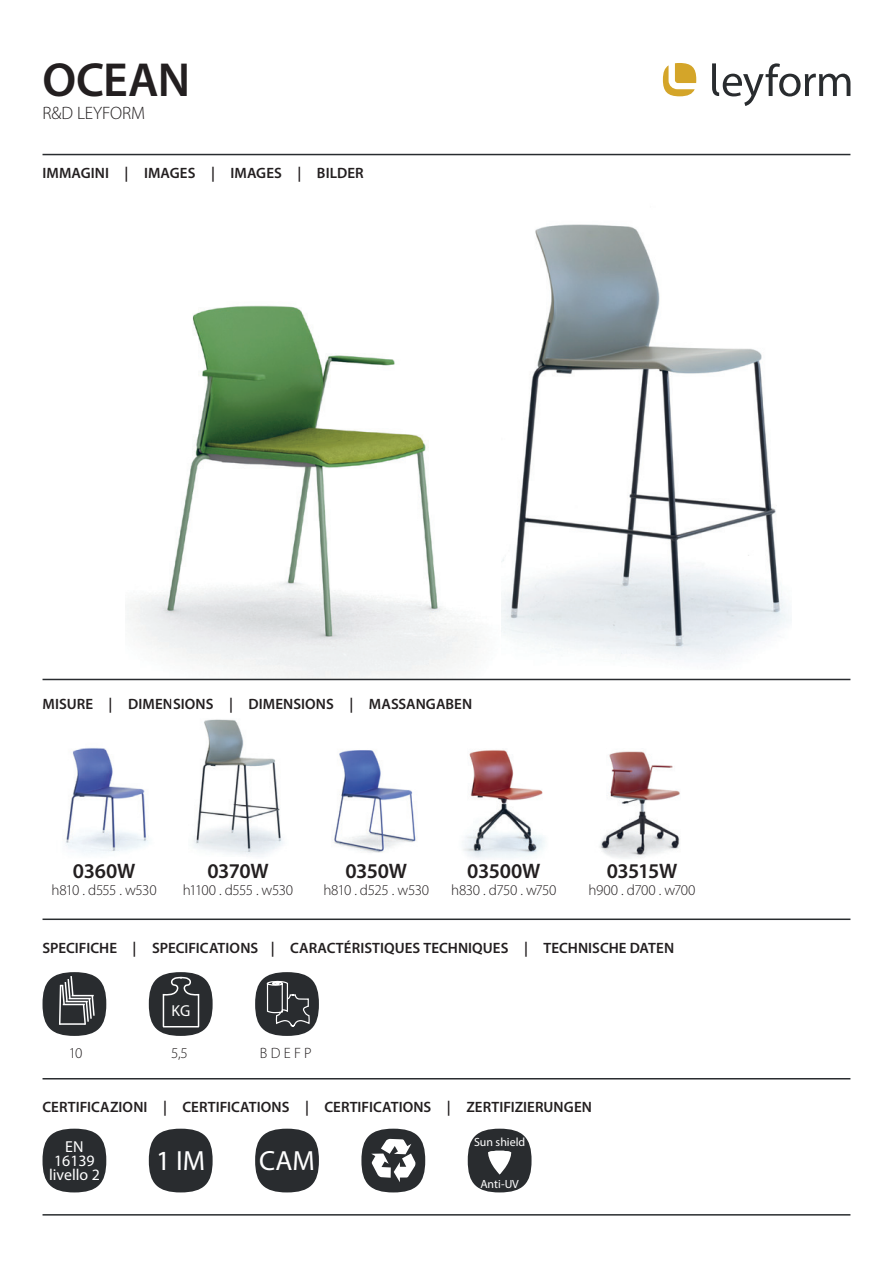
<style>
.page{position:relative;width:893px;height:1263px;background:#fff}
.page>*{position:absolute;margin:0;border:0;box-sizing:border-box;transform-origin:0 0}
.t1{font:600 48px "Myriad Pro";letter-spacing:-.01em;color:#231f20}
.t2{font:27.75px "Myriad Pro";color:#fff}
.t3{font:600 21px "Myriad Pro";letter-spacing:-.02em;color:#231f20}
.t4{font:300 18px "Myriad Pro";letter-spacing:-.01em;color:#231f20}
.t5{font:15.9px/14px "Myriad Pro";color:#fff;text-align:center}
.t6{font:600 15px "Myriad Pro";letter-spacing:.005em;color:#231f20}
.t7{font:300 15px "Myriad Pro";letter-spacing:-.035em;color:#231f20}
.t8{font:11.85px "Myriad Pro";color:#fff}
</style>
<div class="page">
<svg style="left:712px;top:63px;width:138px;height:43px"></svg>
<svg style="left:663px;top:63px;width:33px;height:33px"></svg>
<hr style="left:43px;top:154px;width:807px;height:1px;background:#292c2f">
<hr style="left:43px;top:1214px;width:807px;height:1px;background:#292c2f">
<hr style="left:43px;top:918px;width:807px;height:2px;background:#292c2f">
<hr style="left:43px;top:679px;width:807px;height:1px;background:#292c2f">
<div style="left:149px;top:972px;width:64px;height:64px;background:#292c2f;border-radius:50%"></div>
<svg style="left:162px;top:976px;width:38px;height:52px"></svg>
<div style="left:42px;top:972px;width:64px;height:64px;background:#292c2f;border-radius:50%"></div>
<svg style="left:58px;top:974px;width:38px;height:51px"></svg>
<div style="left:255px;top:972px;width:64px;height:64px;background:#292c2f;border-radius:50%"></div>
<svg style="left:266px;top:980px;width:53px;height:49px"></svg>
<hr style="left:43px;top:1078px;width:807px;height:1px;background:#292c2f">
<img style="left:125px;top:305px;width:377px;height:374px">
<img style="left:502px;top:224px;width:289px;height:437px">
<div style="left:149px;top:1129px;width:64px;height:63px;background:#292c2f;border-radius:50%"></div>
<img style="left:171px;top:678px;width:134px;height:179px">
<img style="left:65px;top:739px;width:109px;height:118px">
<img style="left:334px;top:750px;width:83px;height:103px">
<div style="left:255px;top:1129px;width:64px;height:63px;background:#292c2f;border-radius:50%"></div>
<div style="left:42px;top:1129px;width:64px;height:63px;background:#292c2f;border-radius:50%"></div>
<img style="left:463px;top:750px;width:82px;height:109px">
<img style="left:599px;top:751px;width:81px;height:108px">
<div style="left:468px;top:1129px;width:64px;height:63px;background:#292c2f;border-radius:50%"></div>
<svg style="left:488px;top:1150px;width:24px;height:25px"></svg>
<div style="left:361px;top:1129px;width:64px;height:63px;background:#292c2f;border-radius:50%"></div>
<svg style="left:371px;top:1139px;width:44px;height:43px"></svg>
<h1 class="t1" style="left:43px;top:49px;width:149px">OCEAN</h1>
<p class="t4" style="left:43px;top:103px;width:104px">R&amp;D LEYFORM</p>
<p class="t6" style="left:43px;top:163px;width:323px">IMMAGINI | IMAGES | IMAGES | BILDER</p>
<p class="t6" style="left:43px;top:695px;width:431px">MISURE | DIMENSIONS | DIMENSIONS | MASSANGABEN</p>
<h3 class="t3" style="left:73px;top:857px;width:64px">0360W</h3>
<p class="t7" style="left:52px;top:881px;width:106px">h810 . d555 . w530</p>
<h3 class="t3" style="left:207px;top:857px;width:63px">0370W</h3>
<p class="t7" style="left:183px;top:881px;width:112px">h1100 . d555 . w530</p>
<h3 class="t3" style="left:345px;top:857px;width:63px">0350W</h3>
<p class="t7" style="left:323px;top:881px;width:107px">h810 . d525 . w530</p>
<h3 class="t3" style="left:467px;top:857px;width:75px">03500W</h3>
<p class="t7" style="left:451px;top:881px;width:107px">h830 . d750 . w750</p>
<h3 class="t3" style="left:607px;top:857px;width:72px">03515W</h3>
<p class="t7" style="left:589px;top:881px;width:108px">h900 . d700 . w700</p>
<p class="t6" style="left:43px;top:938px;width:633px">SPECIFICHE | SPECIFICATIONS | CARACTÉRISTIQUES TECHNIQUES | TECHNISCHE DATEN</p>
<p class="t5" style="left:171px;top:1003px;width:20px">KG</p>
<p class="t7" style="left:69px;top:1044px;width:15px">10</p>
<p class="t7" style="left:171px;top:1044px;width:18px">5,5</p>
<p class="t7" style="left:260px;top:1044px;width:53px">B D E F P</p>
<p class="t6" style="left:43px;top:1097px;width:551px">CERTIFICAZIONI | CERTIFICATIONS | CERTIFICATIONS | ZERTIFIZIERUNGEN</p>
<p class="t5" style="left:49px;top:1139px;width:52px">EN<br>16139 livello 2</p>
<h2 class="t2" style="left:156px;top:1144px;width:51px">1 IM</h2>
<h2 class="t2" style="left:259px;top:1144px;width:57px">CAM</h2>
<p class="t8" style="left:474px;top:1135px;width:53px">Sun shield</p>
<p class="t8" style="left:480px;top:1176px;width:40px">Anti-UV</p>
</div>
